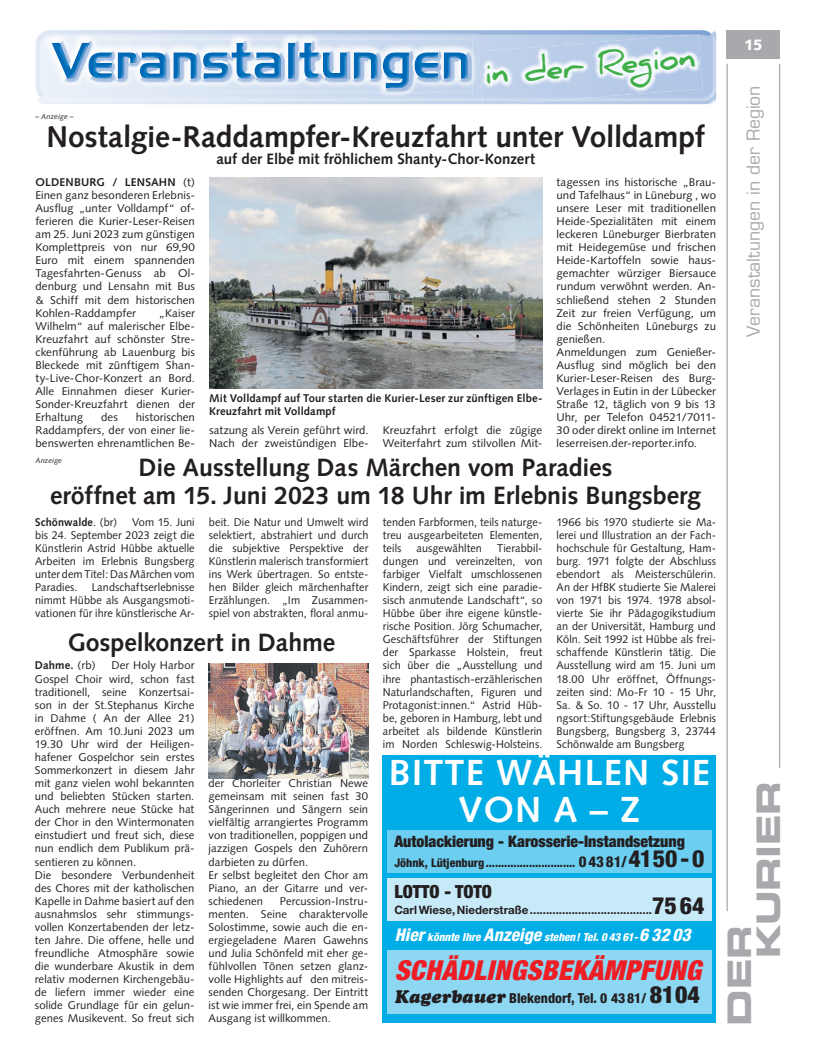
<style>
.page{position:relative;width:819px;height:1053px;background:#fff}
.page>*{position:absolute;margin:0;border:0;box-sizing:border-box;transform-origin:0 0}
.t1{font:700 36.25px/36.2px "Syntax LT Std";letter-spacing:.03em;color:#fff;text-align:center}
.t2{font:32.5px/28.9px "Eurostile LT Std Bold Ex 2";letter-spacing:-.01em;color:#a8a9ad}
.t3{font:700 31.25px "Daniel";color:#40ae49}
.t4{font:700 30px "Syntax LT Std";letter-spacing:-.005em;color:#231f20}
.t5{font:italic 900 condensed 27.5px "Helvetica Neue";letter-spacing:.015em;color:#ee1d23}
.t6{font:700 25px/27.5px "Syntax LT Std";letter-spacing:-.005em;color:#231f20;text-align:center}
.t7{font:900 condensed 18.12px "Helvetica Neue";color:#231f20}
.t8{font:17.5px "Eurostile LT Std";letter-spacing:-.005em;color:#a8a9ad}
.t9{font:900 condensed 15.88px "Helvetica Neue";color:#231f20}
.t10{font:700 15px "Syntax LT Std";letter-spacing:-.005em;color:#231f20}
.t11{font:900 15px "Syntax LT Std";color:#fff}
.t12{font:800 condensed 13.75px "Helvetica Neue";color:#231f20}
.t13{font:800 condensed 11.88px "Helvetica Neue";color:#231f20}
.t14{font:700 11.5px "Helvetica Neue";color:#231f20}
.t15{font:11.25px/13px "Syntax";letter-spacing:.005em;color:#231f20;text-align:justify}
.t16{font:700 11.25px/12.5px "Syntax LT Std";letter-spacing:.01em;color:#231f20}
.t17{font:italic 800 condensed 11.25px "Helvetica Neue";color:#fff}
.t18{font:700 11.25px "Syntax";letter-spacing:.01em;color:#231f20}
.t19{font:italic 7.5px "Syntax LT Std";letter-spacing:.015em;color:#231f20}
.t20{font:italic 7.5px "Syntax";letter-spacing:.01em;color:#231f20}
.s1{font-weight:700}
.s2{font-weight:400}
.s3{font-size:15px}
.s4{font-size:23.75px}
.s5{font-weight:800;font-stretch:condensed;font-size:23.75px}
.s6{font-size:17.5px}
.s7{font-family:"Cooper Black Std";font-weight:400;font-style:italic;font-stretch:normal;font-size:18.12px}
.s8{font-weight:900;font-size:23.75px}
</style>
<div class="page">
<hr style="left:726px;top:64px;width:1px;height:847px;background:#939598">
<hr style="left:779px;top:64px;width:1px;height:703px;background:#939598">
<div style="left:726px;top:30px;width:54px;height:29px;background:#a8a9ad"></div>
<div style="left:383px;top:755px;width:333px;height:267px;background:#00ade6"></div>
<div style="left:387px;top:878px;width:324px;height:42px;background:#c7eaf8"></div>
<div style="left:387px;top:830px;width:324px;height:42px;background:#6ccef1"></div>
<div style="left:387px;top:950px;width:324px;height:64px;background:#8dd7f3"></div>
<img style="left:38px;top:31px;width:678px;height:73px">
<img style="left:714px;top:39px;width:2px;height:54px">
<img style="left:35px;top:42px;width:1px;height:46px">
<img style="left:38px;top:30px;width:675px;height:71px">
<img style="left:42px;top:33px;width:436px;height:65px">
<img style="left:58px;top:39px;width:414px;height:54px">
<img style="left:58px;top:39px;width:410px;height:53px">
<img style="left:58px;top:43px;width:410px;height:45px">
<img style="left:482px;top:102px;width:63px;height:2px">
<img style="left:482px;top:101px;width:64px;height:1px">
<img style="left:479px;top:34px;width:223px;height:67px">
<img style="left:209px;top:177px;width:333px;height:211px">
<img style="left:208px;top:663px;width:160px;height:115px">
<p class="t19" style="left:35px;top:112px;width:40px">– Anzeige –</p>
<p class="t3" style="left:483px;top:56px;width:213px;rotate:-5deg">in der Region</p>
<p class="t4" style="left:47px;top:119px;width:659px">Nostalgie-Raddampfer-Kreuzfahrt unter Volldampf</p>
<p class="t10" style="left:216px;top:150px;width:320px">auf der Elbe mit fröhlichem Shanty-Chor-Konzert</p>
<p class="t15" style="left:35px;top:175px;width:161px"><span class="s1">OLDENBURG / LENSAHN</span> (t)<br>Einen ganz besonderen Erlebnis-Ausflug „unter Volldampf“ of&shy;ferieren die Kurier-Leser-Reisen am 25. Juni 2023 zum günstigen Komplettpreis von nur 69,90<br>Euro mit einem spannenden Tagesfahrten-Genuss ab Ol&shy;denburg und Lensahn mit Bus &amp; Schiff mit dem historischen Kohlen-Raddampfer</p>
<p class="t15" style="left:556px;top:175px;width:161px;text-align:left">tagessen ins historische „Brau&shy;und Tafelhaus“ in Lüneburg , wo unsere Leser mit traditionellen<br>Heide-Spezialitäten mit einem leckeren Lüneburger Bierbraten mit Heidegemüse und frischen<br>Heide-Kartoffeln sowie haus&shy;gemachter würziger Biersauce rundum verwöhnt werden. An&shy;schließend stehen 2 Stunden<br>Zeit zur freien Verfügung, um die Schönheiten Lüneburgs zu genießen.<br>Anmeldungen zum Genießer-<br>Ausflug sind möglich bei den<br>Kurier-Leser-Reisen des Burg-<br>Verlages in Eutin in der Lübecker<br>Straße 12, täglich von 9 bis 13<br>Uhr, per Telefon 04521/7011-<br>30 oder direkt online im Internet leserreisen.der-reporter.info.</p>
<p class="t15" style="left:35px;top:306px;width:161px;text-indent:123px">„Kaiser Wilhelm“ auf malerischer Elbe-Kreuzfahrt auf schönster Stre&shy;ckenführung ab Lauenburg bis Bleckede mit zünftigem Shan&shy;ty-Live-Chor-Konzert an Bord.<br>Alle Einnahmen dieser Kurier-Sonder-Kreuzfahrt dienen der Erhaltung</p>
<p class="t16" style="left:209px;top:392px;width:335px">Mit Volldampf auf Tour starten die Kurier-Leser zur zünftigen Elbe-<br>Kreuzfahrt mit Volldampf</p>
<p class="t15" style="left:35px;top:411px;width:161px;text-indent:100px">historischen Raddampfers, der von einer lie&shy;benswerten ehrenamtlichen Be-</p>
<p class="t15" style="left:101px;top:411px;width:18px">des</p>
<p class="t15" style="left:209px;top:424px;width:161px">satzung als Verein geführt wird.<br>Nach der zweistündigen Elbe-</p>
<p class="t15" style="left:383px;top:424px;width:161px">Kreuzfahrt erfolgt die zügige<br>Weiterfahrt zum stilvollen Mit-</p>
<p class="t6" style="left:50px;top:454px;width:652px">Die Ausstellung Das Märchen vom Paradies<br>eröffnet am 15. Juni 2023 um 18 Uhr im Erlebnis Bungsberg</p>
<p class="t15" style="left:383px;top:515px;width:161px">tenden Farbformen, teils naturge&shy;treu ausgearbeiteten Elementen, teils</p>
<p class="t20" style="left:35px;top:456px;width:28px">Anzeige</p>
<p class="t15" style="left:556px;top:515px;width:161px">1966 bis 1970 studierte sie Ma&shy;lerei und Illustration an der Fach&shy;hochschule für Gestaltung, Ham&shy;burg. 1971 folgte der Abschluss ebendort als Meisterschülerin.<br>An der HfBK studierte Sie Malerei von 1971 bis 1974. 1978 absol&shy;vierte Sie ihr Pädagogikstudium an der Universität, Hamburg und Köln. Seit 1992 ist Hübbe als frei&shy;schaffende Künstlerin tätig. Die Ausstellung wird am 15. Juni um 18.00 Uhr eröffnet, Öffnungs&shy;zeiten sind: Mo-Fr 10 - 15 Uhr, Sa. &amp; So. 10 - 17 Uhr, Ausstellu ngsort:Stiftungsgebäude Erlebnis Bungsberg, Bungsberg 3, 23744<br>Schönwalde am Bungsberg</p>
<p class="t15" style="left:35px;top:515px;width:161px;text-indent:97px">Vom 15. Juni bis 24. September 2023 zeigt die Künstlerin Astrid Hübbe aktuelle Arbeiten im Erlebnis Bungsberg unter dem Titel: Das Märchen vom Paradies. Landschaftserlebnisse nimmt Hübbe als Ausgangsmoti&shy;vationen für ihre künstlerische Ar-</p>
<p class="t15" style="left:209px;top:515px;width:161px">beit. Die Natur und Umwelt wird selektiert, abstrahiert und durch die subjektive Perspektive der Künstlerin malerisch transformiert ins Werk übertragen. So entste&shy;hen Bilder gleich märchenhafter Erzählungen. „Im Zusammen&shy;spiel von abstrakten, floral anmu-</p>
<p class="t18" style="left:35px;top:515px;width:83px">Schönwalde<span class="s2">. (br)</span></p>
<p class="t15" style="left:383px;top:541px;width:161px;text-indent:114px">Tierabbil&shy;dungen und vereinzelten, von farbiger Vielfalt umschlossenen Kindern, zeigt sich eine paradie&shy;sisch anmutende Landschaft“, so Hübbe über ihre eigene künstle&shy;rische Position. Jörg Schumacher, Geschäftsführer der Stiftungen der Sparkasse Holstein, freut sich über die „Ausstellung und ihre phantastisch-erzählerischen Naturlandschaften, Figuren und Protagonist:innen.“ Astrid Hüb&shy;be, geboren in Hamburg, lebt und arbeitet als bildende Künstlerin im Norden Schleswig-Holsteins.</p>
<p class="t15" style="left:416px;top:541px;width:67px">ausgewählten</p>
<p class="t6" style="left:68px;top:628px;width:269px">Gospelkonzert in Dahme</p>
<p class="t18" style="left:35px;top:659px;width:62px">Dahme. <span class="s2">(rb)</span></p>
<p class="t15" style="left:35px;top:659px;width:161px;text-align:left;text-indent:77px">Der Holy Harbor<br>Gospel Choir wird, schon fast traditionell, seine Konzertsai&shy;son in der St.Stephanus Kirche in Dahme ( An der Allee 21) eröffnen. Am 10.Juni 2023 um<br>19.30 Uhr wird der Heiligen&shy;hafener Gospelchor sein erstes<br>Sommerkonzert in diesem Jahr mit ganz vielen wohl bekannten und beliebten Stücken starten.<br>Auch mehrere neue Stücke hat der Chor in den Wintermonaten einstudiert und freut sich, diese nun endlich dem Publikum prä&shy;sentieren zu können.<br>Die besondere Verbundenheit des Chores mit der katholischen<br>Kapelle in Dahme basiert auf den ausnahmslos sehr stimmungs&shy;vollen Konzertabenden der letz&shy;ten Jahre. Die offene, helle und freundliche Atmosphäre sowie die wunderbare Akustik in dem relativ modernen Kirchengebäu&shy;de liefern immer wieder eine solide Grundlage für ein gelun&shy;genes Musikevent. So freut sich</p>
<p class="t1" style="left:389px;top:754px;width:322px">BITTE WÄHLEN SIE<br>VON A – Z</p>
<p class="t15" style="left:209px;top:776px;width:161px;text-align:left">der Chorleiter Christian Newe gemeinsam mit seinen fast 30<br>Sängerinnen und Sängern sein vielfältig arrangiertes Programm von traditionellen, poppigen und jazzigen Gospels den Zuhörern darbieten zu dürfen.<br>Er selbst begleitet den Chor am<br>Piano, an der Gitarre und ver&shy;schiedenen</p>
<p class="t9" style="left:394px;top:831px;width:292px">Autolackierung - Karosserie-Instandsetzung</p>
<p class="t13" style="left:394px;top:855px;width:312px">Jöhnk, Lütjenburg............................. <span class="s3">04381/</span><span class="s4">4150-0</span></p>
<p class="t7" style="left:394px;top:880px;width:99px">LOTTO - TOTO</p>
<p class="t14" style="left:394px;top:902px;width:312px">Carl Wiese, Niederstraße......................................<span class="s5">7564</span></p>
<p class="t15" style="left:209px;top:894px;width:161px;text-indent:71px">Percussion-Instru&shy;menten. Seine charaktervolle Solostimme, sowie auch die en&shy;ergiegeladene Maren Gawehns und Julia Schönfeld mit eher ge&shy;fühlvollen Tönen setzen glanz&shy;volle Highlights auf den mitreis&shy;senden Chorgesang. Der Eintritt ist wie immer frei, ein Spende am Ausgang ist willkommen.</p>
<p class="t17" style="left:395px;top:929px;width:297px"><span class="s6">Hier</span> könnte Ihre <span class="s6">Anzeige</span> stehen! Tel. 0 43 61-<span class="s6">6 32 03</span></p>
<p class="t5" style="left:395px;top:953px;width:308px">SCHÄDLINGSBEKÄMPFUNG</p>
<p class="t12" style="left:395px;top:989px;width:306px"><span class="s7">Kagerbauer</span> Blekendorf, Tel. 0 4381/ <span class="s8">8104</span></p>
<p class="t11" style="left:744px;top:36px;width:20px">15</p>
<p class="t8" style="left:743px;top:336px;width:252px;rotate:-90deg">Veranstaltungen in der Region</p>
<p class="t2" style="left:724px;top:958px;width:179px;text-indent:-67px;rotate:-90deg">DER<br>KURIER</p>
</div>
